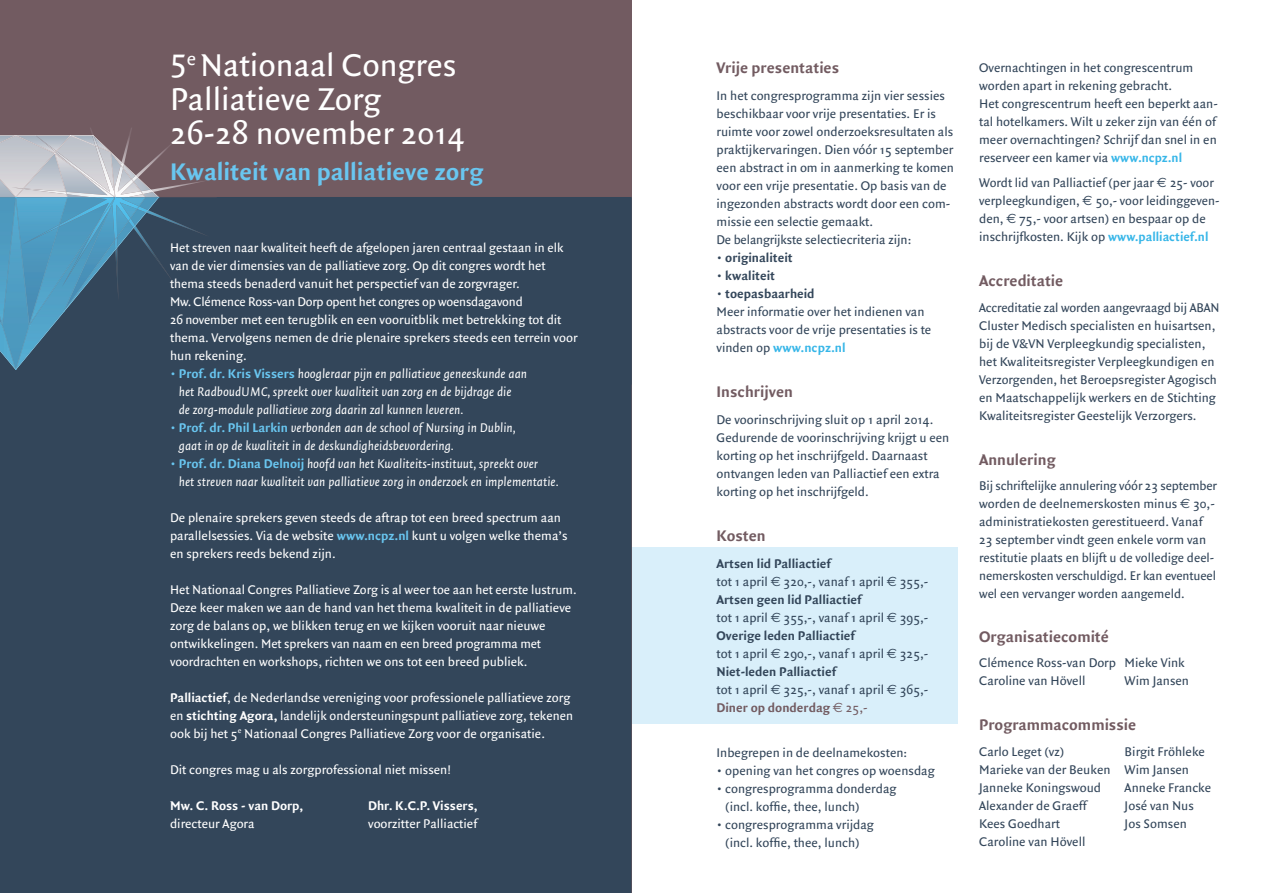
<style>
.page{position:relative;width:1263px;height:893px;background:#fff}
.page>*{position:absolute;margin:0;border:0;box-sizing:border-box;transform-origin:0 0}
.t1{font:33.75px/33.8px "Quadraat Sans";color:#fff}
.t2{font:700 25.8px "Quadraat Sans";color:#69c6f0}
.t3{font:700 16.5px "Quadraat Sans";color:#725b61}
.t4{font:13.5px/18px "Quadraat Sans";color:#33465a}
.t5{font:13.5px/18px "Quadraat Sans";color:#fff}
.t6{font:italic 13.5px/18px "Quadraat Sans";color:#fff}
.t7{font:700 13.5px "Quadraat Sans";color:#33465a}
.t8{font:700 13.5px "Quadraat Sans";color:#fff}
.s1{font-style:normal;color:#69c6f0}
.s2{font-weight:700;font-style:normal;color:#69c6f0}
.s3{font-weight:700;color:#69c6f0}
.s4{font-weight:700}
.s5{font-weight:700;color:#37b6e8}
.s6{font-family:"Euro Sans"}
.s7{font-weight:700;color:#725b61}
.s8{font-family:"Euro Sans";color:#725b61}
.s9{color:#725b61}
</style>
<div class="page">
<div style="left:631px;top:547px;width:327px;height:177px;background:#d9effa"></div>
<div style="left:0;top:0;width:631px;height:893px;background:#725b61"></div>
<div style="left:0;top:198px;width:631px;height:695px;background:#33465a"></div>
<svg style="left:0;top:135px;width:217px;height:250px;background:#5d7b91"></svg>
<div style="left:115px;top:210px;width:95px;height:91px;background:#33465a"></div>
<img style="left:115px;top:210px;width:33px;height:40px">
<h1 class="t1" style="left:170px;top:50px;width:296px">5<sup>e</sup> Nationaal Congres<br>Palliatieve Zorg<br>26-28 november 2014</h1>
<h2 class="t2" style="left:170px;top:157px;width:315px">Kwaliteit van palliatieve zorg</h2>
<p class="t5" style="left:170px;top:239px;width:409px">Het streven naar kwaliteit heeft de afgelopen jaren centraal gestaan in elk van de vier dimensies van de palliatieve zorg. Op dit congres wordt het thema steeds benaderd vanuit het perspectief van de zorgvrager.<br>Mw. Clémence Ross-van Dorp opent het congres op woensdagavond<br>26 november met een terugblik en een vooruitblik met betrekking tot dit thema. Vervolgens nemen de drie plenaire sprekers steeds een terrein voor hun rekening.</p>
<p class="t6" style="left:179px;top:365px;width:350px;text-indent:-9px"><span class="s1">•</span> <span class="s2">Prof. dr. Kris Vissers</span> hoogleraar pijn en palliatieve geneeskunde aan het RadboudUMC, spreekt over kwaliteit van zorg en de bijdrage die<br>de zorg-module palliatieve zorg daarin zal kunnen leveren.</p>
<p class="t6" style="left:179px;top:419px;width:338px;text-indent:-9px"><span class="s1">•</span> <span class="s2">Prof. dr. Phil Larkin</span> verbonden aan de school of Nursing in Dublin, gaat in op de kwaliteit in de deskundigheidsbevordering.</p>
<p class="t6" style="left:179px;top:455px;width:381px;text-indent:-9px"><span class="s1">•</span> <span class="s2">Prof. dr. Diana Delnoij</span> hoofd van het Kwaliteits-instituut, spreekt over<br>het streven naar kwaliteit van palliatieve zorg in onderzoek en implementatie.</p>
<p class="t5" style="left:170px;top:509px;width:399px">De plenaire sprekers geven steeds de aftrap tot een breed spectrum aan parallelsessies. Via de website <span class="s3">www.ncpz.nl</span> kunt u volgen welke thema’s en sprekers reeds bekend zijn.</p>
<p class="t5" style="left:170px;top:581px;width:408px">Het Nationaal Congres Palliatieve Zorg is al weer toe aan het eerste lustrum.<br>Deze keer maken we aan de hand van het thema kwaliteit in de palliatieve zorg de balans op, we blikken terug en we kijken vooruit naar nieuwe ontwikkelingen. Met sprekers van naam en een breed programma met voordrachten en workshops, richten we ons tot een breed publiek.</p>
<p class="t5" style="left:170px;top:689px;width:404px"><span class="s4">Palliactief</span>, de Nederlandse vereniging voor professionele palliatieve zorg en <span class="s4">stichting Agora,</span> landelijk ondersteuningspunt palliatieve zorg, tekenen ook bij het 5<sup>e</sup> Nationaal Congres Palliatieve Zorg voor de organisatie.</p>
<p class="t5" style="left:170px;top:761px;width:282px">Dit congres mag u als zorgprofessional niet missen!</p>
<p class="t8" style="left:170px;top:798px;width:135px">Mw. C. Ross - van Dorp,</p>
<p class="t8" style="left:368px;top:798px;width:111px">Dhr. K.C.P. Vissers,</p>
<p class="t5" style="left:170px;top:815px;width:86px">directeur Agora</p>
<p class="t5" style="left:368px;top:815px;width:112px">voorzitter Palliactief</p>
<p class="t3" style="left:716px;top:58px;width:124px">Vrije presentaties</p>
<p class="t4" style="left:716px;top:87px;width:239px">In het congresprogramma zijn vier sessies beschikbaar voor vrije presentaties. Er is ruimte voor zowel onderzoeksresultaten als praktijkervaringen. Dien vóór 15 september een abstract in om in aanmerking te komen voor een vrije presentatie. Op basis van de ingezonden abstracts wordt door een com&shy;missie een selectie gemaakt.<br>De belangrijkste selectiecriteria zijn:</p>
<p class="t7" style="left:716px;top:250px;width:78px">• originaliteit</p>
<p class="t7" style="left:716px;top:268px;width:60px">• kwaliteit</p>
<p class="t7" style="left:716px;top:286px;width:100px">• toepasbaarheid</p>
<p class="t4" style="left:716px;top:303px;width:216px">Meer informatie over het indienen van abstracts voor de vrije presentaties is te vinden op <span class="s5">www.ncpz.nl</span></p>
<p class="t3" style="left:716px;top:382px;width:78px">Inschrijven</p>
<p class="t4" style="left:716px;top:411px;width:234px">De voorinschrijving sluit op 1 april 2014.<br>Gedurende de voorinschrijving krijgt u een korting op het inschrijfgeld. Daarnaast ontvangen leden van Palliactief een extra korting op het inschrijfgeld.</p>
<p class="t3" style="left:716px;top:526px;width:51px">Kosten</p>
<p class="t4" style="left:716px;top:555px;width:213px"><span class="s4">Artsen lid Palliactief<br></span>tot 1 april <span class="s6">€</span> 320,-, vanaf 1 april <span class="s6">€</span> 355,-<br><span class="s4">Artsen geen lid Palliactief<br></span>tot 1 april <span class="s6">€</span> 355,-, vanaf 1 april <span class="s6">€</span> 395,-<br><span class="s4">Overige leden Palliactief<br></span>tot 1 april <span class="s6">€</span> 290,-, vanaf 1 april <span class="s6">€</span> 325,-<br><span class="s4">Niet-leden Palliactief<br></span>tot 1 april <span class="s6">€</span> 325,-, vanaf 1 april <span class="s6">€</span> 365,-<br><span class="s7">Diner op donderdag</span> <span class="s8">€</span> <span class="s9">25,-</span></p>
<p class="t4" style="left:716px;top:744px;width:192px">Inbegrepen in de deelnamekosten:</p>
<p class="t4" style="left:716px;top:762px;width:220px">• opening van het congres op woensdag</p>
<p class="t4" style="left:725px;top:780px;width:173px;text-indent:-9px">• congresprogramma donderdag (incl. koffie, thee, lunch)</p>
<p class="t4" style="left:716px;top:816px;width:159px;text-align:center">• congresprogramma vrijdag (incl. koffie, thee, lunch)</p>
<p class="t4" style="left:979px;top:59px;width:240px">Overnachtingen in het congrescentrum worden apart in rekening gebracht.<br>Het congrescentrum heeft een beperkt aan&shy;tal hotelkamers. Wilt u zeker zijn van één of meer overnachtingen? Schrijf dan snel in en reserveer een kamer via <span class="s5">www.ncpz.nl</span></p>
<p class="t4" style="left:979px;top:174px;width:242px">Wordt lid van Palliactief (per jaar <span class="s6">€</span> 25- voor verpleegkundigen, <span class="s6">€</span> 50,- voor leidinggeven&shy;den, <span class="s6">€</span> 75,- voor artsen) en bespaar op de inschrijfkosten. Kijk op <span class="s5">www.palliactief.nl</span></p>
<p class="t3" style="left:979px;top:272px;width:86px">Accreditatie</p>
<p class="t4" style="left:979px;top:299px;width:242px">Accreditatie zal worden aangevraagd bij ABAN Cluster Medisch specialisten en huisartsen, bij de V&amp;VN Verpleegkundig specialisten, het Kwaliteitsregister Verpleegkundigen en Verzorgenden, het Beroepsregister Agogisch en Maatschappelijk werkers en de Stichting Kwaliteitsregister Geestelijk Verzorgers.</p>
<p class="t3" style="left:979px;top:450px;width:78px">Annulering</p>
<p class="t4" style="left:979px;top:477px;width:239px">Bij schriftelijke annulering vóór 23 september worden de deelnemerskosten minus <span class="s6">€</span> 30,- administratiekosten gerestitueerd. Vanaf 23 september vindt geen enkele vorm van restitutie plaats en blijft u de volledige deel&shy;nemerskosten verschuldigd. Er kan eventueel wel een vervanger worden aangemeld.</p>
<p class="t3" style="left:979px;top:627px;width:131px">Organisatiecomité</p>
<p class="t4" style="left:979px;top:654px;width:207px">Clémence Ross-van Dorp Mieke Vink<br>Caroline van Hövell</p>
<p class="t4" style="left:1125px;top:672px;width:66px">Wim Jansen</p>
<p class="t3" style="left:979px;top:716px;width:159px">Programmacommissie</p>
<p class="t4" style="left:979px;top:743px;width:87px">Carlo Leget (vz)</p>
<p class="t4" style="left:979px;top:743px;width:227px;text-indent:146px">Birgit Fröhleke<br>Marieke van der Beuken Wim Jansen<br>Janneke Koningswoud</p>
<p class="t4" style="left:1125px;top:779px;width:88px">Anneke Francke</p>
<p class="t4" style="left:979px;top:797px;width:111px">Alexander de Graeff</p>
<p class="t4" style="left:1125px;top:797px;width:71px">José van Nus</p>
<p class="t4" style="left:979px;top:815px;width:82px">Kees Goedhart</p>
<p class="t4" style="left:1125px;top:815px;width:64px">Jos Somsen</p>
<p class="t4" style="left:979px;top:833px;width:108px">Caroline van Hövell</p>
</div>
